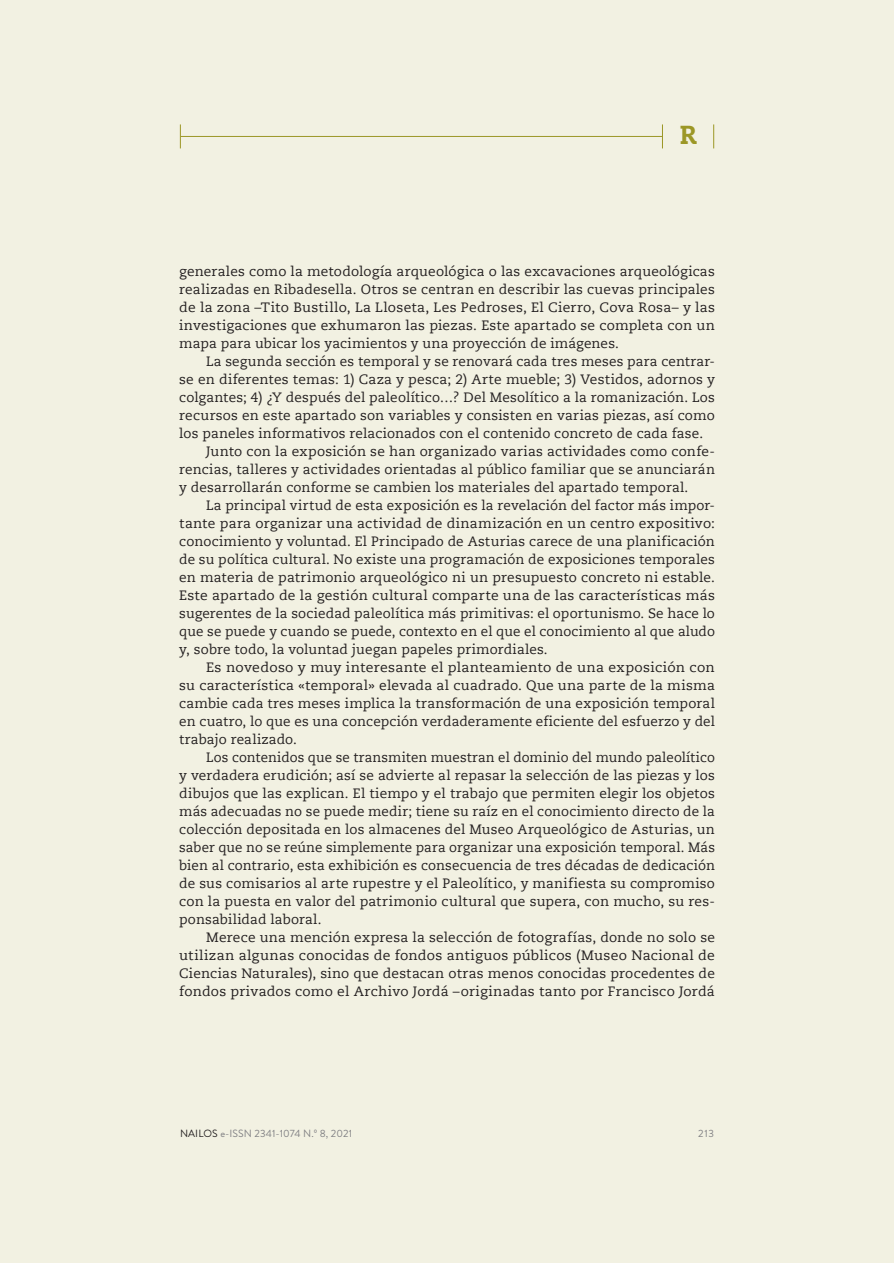
<style>
.page{position:relative;width:894px;height:1263px;background:#f2f1e2}
.page>*{position:absolute;margin:0;border:0;box-sizing:border-box;transform-origin:0 0}
.t1{font:800 25.95px "Caecilia LT Std";color:#9c9726}
._05_NORMAL_con_sangr{font:13.5px/18px "Caecilia LT Std";letter-spacing:.01em;color:#231f20;text-align:justify}
.t2{font:10.5px "Brandon Grotesque";letter-spacing:.01em;color:#808083}
.s1{color:#231f20}
</style>
<div class="page">
<hr style="left:181px;top:136px;width:482px;height:1px;background:#9c9726">
<svg style="left:180px;top:124px;width:1px;height:24px"></svg>
<svg style="left:713px;top:124px;width:1px;height:24px"></svg>
<svg style="left:662px;top:124px;width:1px;height:24px"></svg>
<h1 class="t1" style="left:680px;top:119px;width:18px">R</h1>
<p class="_05_NORMAL_con_sangr" style="left:179px;top:263px;width:537px">generales como la metodología arqueológica o las excavaciones arqueológicas realizadas en Ribadesella. Otros se centran en describir las cuevas principales de la zona –Tito Bustillo, La Lloseta, Les Pedroses, El Cierro, Cova Rosa– y las investigaciones que exhumaron las piezas. Este apartado se completa con un mapa para ubicar los yacimientos y una proyección de imágenes.</p>
<p class="_05_NORMAL_con_sangr" style="left:179px;top:353px;width:537px;text-indent:27px">La segunda sección es temporal y se renovará cada tres meses para centrar&shy;se en diferentes temas: 1) Caza y pesca; 2) Arte mueble; 3) Vestidos, adornos y colgantes; 4) ¿Y después del paleolítico…? Del Mesolítico a la romanización. Los recursos en este apartado son variables y consisten en varias piezas, así como los paneles informativos relacionados con el contenido concreto de cada fase.</p>
<p class="_05_NORMAL_con_sangr" style="left:179px;top:443px;width:537px;text-indent:27px">Junto con la exposición se han organizado varias actividades como confe&shy;rencias, talleres y actividades orientadas al público familiar que se anunciarán y desarrollarán conforme se cambien los materiales del apartado temporal.</p>
<p class="_05_NORMAL_con_sangr" style="left:179px;top:497px;width:537px;text-indent:27px">La principal virtud de esta exposición es la revelación del factor más impor&shy;tante para organizar una actividad de dinamización en un centro expositivo: conocimiento y voluntad. El Principado de Asturias carece de una planificación de su política cultural. No existe una programación de exposiciones temporales en materia de patrimonio arqueológico ni un presupuesto concreto ni estable.<br>Este apartado de la gestión cultural comparte una de las características más sugerentes de la sociedad paleolítica más primitivas: el oportunismo. Se hace lo que se puede y cuando se puede, contexto en el que el conocimiento al que aludo y, sobre todo, la voluntad juegan papeles primordiales.</p>
<p class="_05_NORMAL_con_sangr" style="left:179px;top:659px;width:537px;text-indent:27px">Es novedoso y muy interesante el planteamiento de una exposición con su característica «temporal» elevada al cuadrado. Que una parte de la misma cambie cada tres meses implica la transformación de una exposición temporal en cuatro, lo que es una concepción verdaderamente eficiente del esfuerzo y del trabajo realizado.</p>
<p class="_05_NORMAL_con_sangr" style="left:179px;top:749px;width:537px;text-indent:27px">Los contenidos que se transmiten muestran el dominio del mundo paleolítico y verdadera erudición; así se advierte al repasar la selección de las piezas y los dibujos que las explican. El tiempo y el trabajo que permiten elegir los objetos más adecuadas no se puede medir; tiene su raíz en el conocimiento directo de la colección depositada en los almacenes del Museo Arqueológico de Asturias, un saber que no se reúne simplemente para organizar una exposición temporal. Más bien al contrario, esta exhibición es consecuencia de tres décadas de dedicación de sus comisarios al arte rupestre y el Paleolítico, y manifiesta su compromiso con la puesta en valor del patrimonio cultural que supera, con mucho, su res&shy;ponsabilidad laboral.</p>
<p class="_05_NORMAL_con_sangr" style="left:179px;top:929px;width:537px;text-indent:27px">Merece una mención expresa la selección de fotografías, donde no solo se utilizan algunas conocidas de fondos antiguos públicos (Museo Nacional de Ciencias Naturales), sino que destacan otras menos conocidas procedentes de fondos privados como el Archivo Jordá –originadas tanto por Francisco Jordá</p>
<p class="t2" style="left:180px;top:1126px;width:174px"><span class="s1">NAILOS</span> e-ISSN 2341-1074 N.º 8, 2021</p>
<p class="t2" style="left:698px;top:1126px;width:17px">213</p>
</div>
